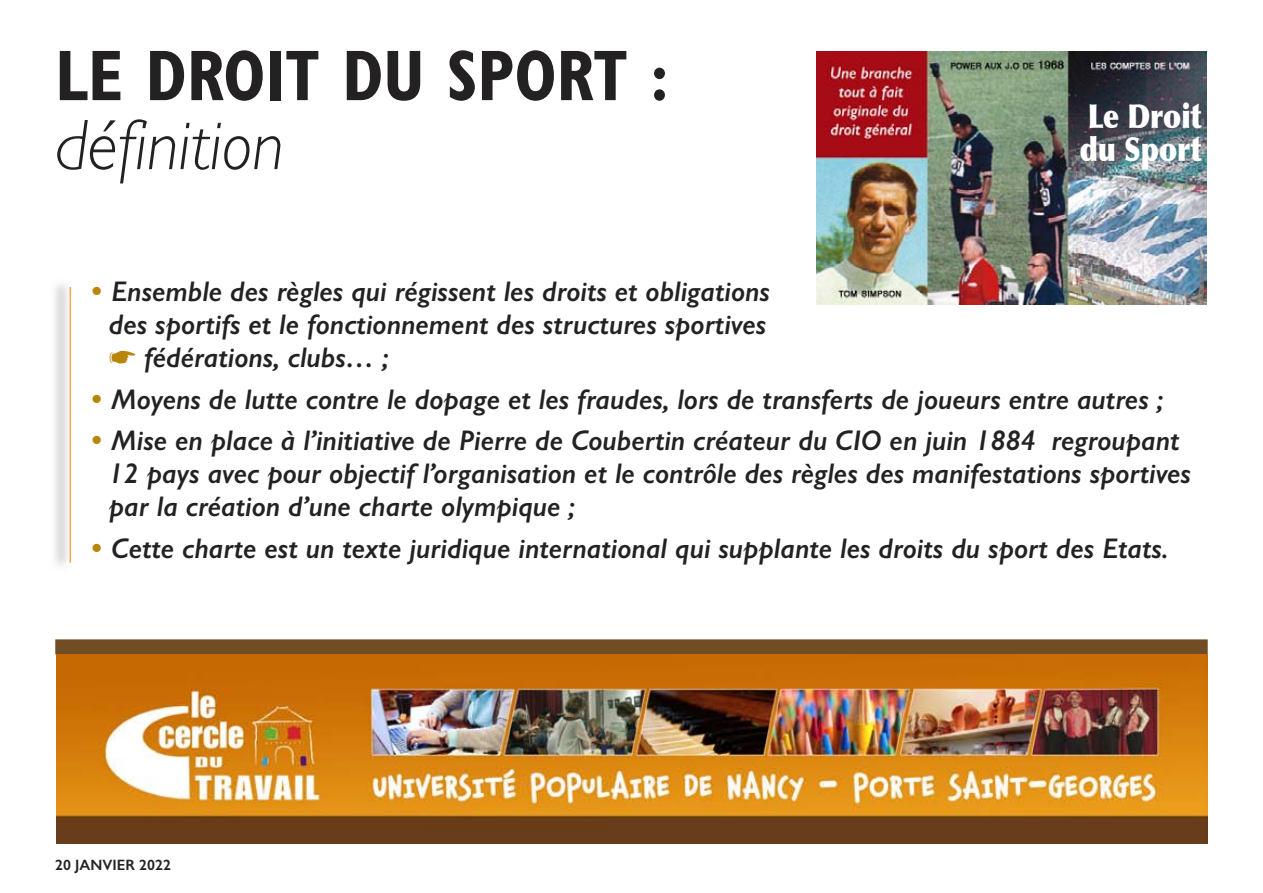
<style>
.page{position:relative;width:1263px;height:893px;background:#fff}
.page>*{position:absolute;margin:0;border:0;box-sizing:border-box;transform-origin:0 0}
.t1{font:700 condensed 72px "Gill Sans";color:#232122;scale:.95 1}
.t2{font:italic 300 72px "Gill Sans";color:#232122;scale:.95 1}
.t3{font:900 33px/33px "Optima";color:#fff;scale:.85 1}
.t4{font:italic 600 28.5px/33px "Gill Sans";color:#232122}
.t5{font:600 15px "Gill Sans";color:#232122}
.s1{font-weight:700;font-style:normal;font-stretch:condensed;color:#b8860b}
.s2{color:#b8860b}
</style>
<div class="page">
<div style="left:55px;top:639px;width:1153px;height:15px;background:#724c25"></div>
<img style="left:56px;top:655px;width:1152px;height:188px">
<hr style="left:70px;top:287px;width:1px;height:276px;background:#f6ac43">
<img style="left:816px;top:52px;width:391px;height:252px">
<h1 class="t1" style="left:55px;top:49px;width:647px">LE DROIT DU SPORT :</h1>
<h1 class="t2" style="left:55px;top:118px;width:242px">définition</h1>
<p class="t3" style="left:1080px;top:103px;width:144px">Le Droit du Sport</p>
<p class="t4" style="left:109px;top:275px;width:663px;text-indent:-17px"><span class="s1">•</span> Ensemble des règles qui régissent les droits et obligations des sportifs et le fonctionnement des structures sportives <span class="s2">☛</span> fédérations, clubs… ;</p>
<p class="t4" style="left:92px;top:383px;width:1073px"><span class="s1">•</span> Moyens de lutte contre le dopage et les fraudes, lors de transferts de joueurs entre autres ;</p>
<p class="t4" style="left:109px;top:424px;width:1084px;text-indent:-17px"><span class="s1">•</span> Mise en place à l’initiative de Pierre de Coubertin créateur du CIO en juin 1884 regroupant<br>12 pays avec pour objectif l’organisation et le contrôle des règles des manifestations sportives par la création d’une charte olympique ;</p>
<p class="t4" style="left:92px;top:532px;width:1078px"><span class="s1">•</span> Cette charte est un texte juridique international qui supplante les droits du sport des Etats.</p>
<p class="t5" style="left:55px;top:856px;width:117px">20 JANVIER 2022</p>
</div>
